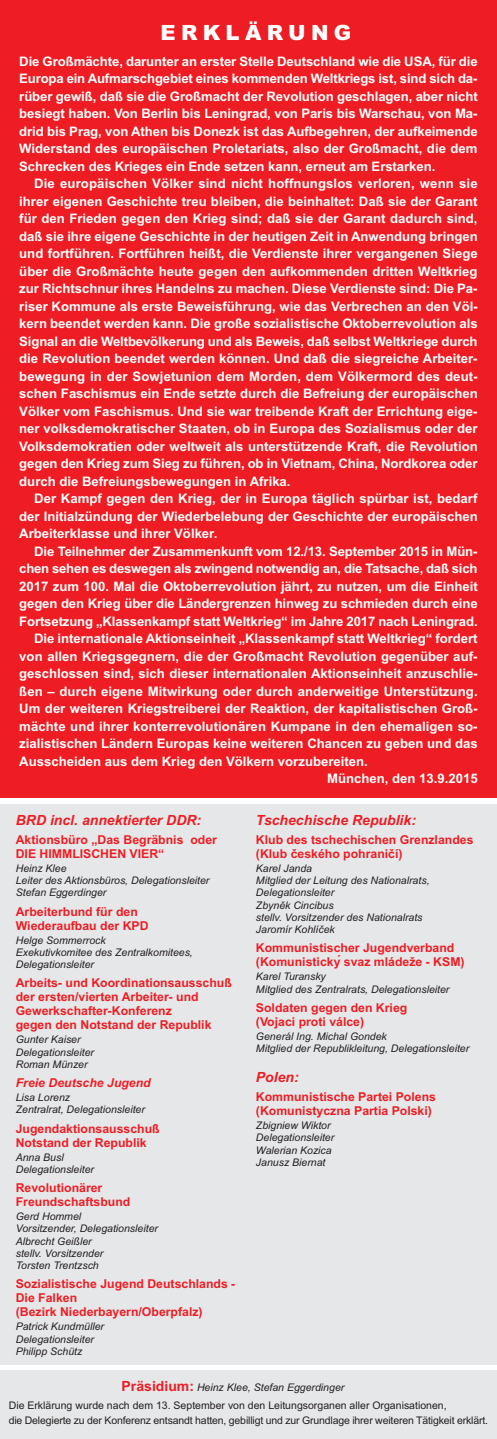
<style>
.page{position:relative;width:497px;height:1439px;background:#fff}
.page>*{position:absolute;margin:0;border:0;box-sizing:border-box;transform-origin:0 0}
.t1{font:900 21px "Arial";letter-spacing:.255em;color:#fff}
.t2{font:italic 700 14px "Arial";color:#ee1d23}
.t3{font:700 13.12px/17.5px "Arial";color:#fff;text-align:justify}
.t4{font:700 12.25px/14px "Arial";color:#ee1d23}
.t5{font:italic 700 12.25px "Arial";color:#ee1d23}
.t6{font:italic 10.5px/12.2px "Arial";color:#231f20}
.t7{font:10.5px/17.5px "Arial";letter-spacing:-.015em;color:#231f20}
.s1{font-weight:700;font-size:14px;color:#ee1d23}
.s2{font-style:italic}
</style>
<div class="page">
<div style="left:0;top:0;width:496px;height:797px;background:#ee1d23"></div>
<div style="left:0;top:804px;width:496px;height:560px;background:#e6e7e9"></div>
<div style="left:0;top:1371px;width:496px;height:68px;background:#e6e7e9"></div>
<h1 class="t1" style="left:160px;top:20px;width:192px">ERKLÄRUNG</h1>
<p class="t3" style="left:19px;top:53px;width:459px">Die Großmächte, darunter an erster Stelle Deutschland wie die USA, für die Europa ein Aufmarschgebiet eines kommenden Weltkriegs ist, sind sich da&shy;rüber gewiß, daß sie die Großmacht der Revolution geschlagen, aber nicht besiegt haben. Von Berlin bis Leningrad, von Paris bis Warschau, von Ma&shy;drid bis Prag, von Athen bis Donezk ist das Aufbegehren, der aufkeimende Widerstand des europäischen Proletariats, also der Großmacht, die dem Schrecken des Krieges ein Ende setzen kann, erneut am Erstarken.</p>
<p class="t3" style="left:19px;top:175px;width:459px;text-indent:15px">Die europäischen Völker sind nicht hoffnungslos verloren, wenn sie ihrer eigenen Geschichte treu bleiben, die beinhaltet: Daß sie der Garant für den Frieden gegen den Krieg sind; daß sie der Garant dadurch sind, daß sie ihre eigene Geschichte in der heutigen Zeit in Anwendung bringen und fortführen. Fortführen heißt, die Verdienste ihrer vergangenen Siege über die Großmächte heute gegen den aufkommenden dritten Weltkrieg zur Richtschnur ihres Handelns zu machen. Diese Verdienste sind: Die Pa&shy;riser Kommune als erste Beweisführung, wie das Verbrechen an den Völ&shy;kern beendet werden kann. Die große sozialistische Oktoberrevolution als Signal an die Weltbevölkerung und als Beweis, daß selbst Weltkriege durch die Revolution beendet werden können. Und daß die siegreiche Arbeiter&shy;bewegung in der Sowjetunion dem Morden, dem Völkermord des deut&shy;schen Faschismus ein Ende setzte durch die Befreiung der europäischen Völker vom Faschismus. Und sie war treibende Kraft der Errichtung eige&shy;ner volksdemokratischer Staaten, ob in Europa des Sozialismus oder der Volksdemokratien oder weltweit als unterstützende Kraft, die Revolution gegen den Krieg zum Sieg zu führen, ob in Vietnam, China, Nordkorea oder durch die Befreiungsbewegungen in Afrika.</p>
<p class="t3" style="left:19px;top:490px;width:459px;text-indent:15px">Der Kampf gegen den Krieg, der in Europa täglich spürbar ist, bedarf der Initialzündung der Wiederbelebung der Geschichte der europäischen Arbeiterklasse und ihrer Völker.</p>
<p class="t3" style="left:34px;top:542px;width:444px">Die Teilnehmer der Zusammenkunft vom 12./13. September 2015 in Mün-</p>
<p class="t3" style="left:19px;top:560px;width:459px">chen sehen es deswegen als zwingend notwendig an, die Tatsache, daß sich</p>
<p class="t3" style="left:19px;top:577px;width:459px">2017 zum 100. Mal die Oktoberrevolution jährt, zu nutzen, um die Einheit</p>
<p class="t3" style="left:19px;top:595px;width:459px">gegen den Krieg über die Ländergrenzen hinweg zu schmieden durch eine</p>
<p class="t3" style="left:19px;top:612px;width:459px">Fortsetzung „Klassenkampf statt Weltkrieg“ im Jahre 2017 nach Leningrad.</p>
<p class="t3" style="left:34px;top:630px;width:444px">Die internationale Aktionseinheit „Klassenkampf statt Weltkrieg“ fordert</p>
<p class="t3" style="left:19px;top:647px;width:459px">von allen Kriegsgegnern, die der Großmacht Revolution gegenüber auf-</p>
<p class="t3" style="left:19px;top:665px;width:459px">geschlossen sind, sich dieser internationalen Aktionseinheit anzuschlie-</p>
<p class="t3" style="left:19px;top:682px;width:459px">ßen – durch eigene Mitwirkung oder durch anderweitige Unterstützung.</p>
<p class="t3" style="left:19px;top:700px;width:459px">Um der weiteren Kriegstreiberei der Reaktion, der kapitalistischen Groß-</p>
<p class="t3" style="left:19px;top:717px;width:459px">mächte und ihrer konterrevolutionären Kumpane in den ehemaligen so-</p>
<p class="t3" style="left:19px;top:735px;width:459px">zialistischen Ländern Europas keine weiteren Chancen zu geben und das</p>
<p class="t3" style="left:19px;top:752px;width:349px">Ausscheiden aus dem Krieg den Völkern vorzubereiten.</p>
<p class="t3" style="left:327px;top:770px;width:152px">München, den 13.9.2015</p>
<p class="t2" style="left:16px;top:811px;width:187px">BRD incl. annektierter DDR:</p>
<p class="t4" style="left:16px;top:832px;width:202px">Aktionsbüro „Das Begräbnis oder<br>DIE HIMMLISCHEN VIER“</p>
<p class="t6" style="left:16px;top:862px;width:195px">Heinz Klee<br>Leiter des Aktionsbüros, Delegationsleiter<br>Stefan Eggerdinger</p>
<p class="t4" style="left:16px;top:904px;width:134px">Arbeiterbund für den<br>Wiederaufbau der KPD</p>
<p class="t6" style="left:16px;top:934px;width:178px">Helge Sommerrock<br>Exekutivkomitee des Zentralkomitees,<br>Delegationsleiter</p>
<p class="t4" style="left:16px;top:976px;width:217px">Arbeits- und Koordinationsausschuß der ersten/vierten Arbeiter- und Gewerkschafter-Konferenz<br>gegen den Notstand der Republik</p>
<p class="t6" style="left:16px;top:1033px;width:80px">Gunter Kaiser<br>Delegationsleiter<br>Roman Münzer</p>
<p class="t5" style="left:16px;top:1075px;width:136px">Freie Deutsche Jugend</p>
<p class="t6" style="left:16px;top:1091px;width:130px">Lisa Lorenz<br>Zentralrat, Delegationsleiter</p>
<p class="t4" style="left:16px;top:1121px;width:145px">Jugendaktionsausschuß<br>Notstand der Republik</p>
<p class="t6" style="left:16px;top:1151px;width:80px">Anna Busl<br>Delegationsleiter</p>
<p class="t4" style="left:16px;top:1181px;width:116px">Revolutionärer<br>Freundschaftsbund</p>
<p class="t6" style="left:16px;top:1210px;width:144px">Gerd Hommel<br>Vorsitzender, Delegationsleiter<br>Albrecht Geißler<br>stellv. Vorsitzender<br>Torsten Trentzsch</p>
<p class="t4" style="left:16px;top:1277px;width:221px">Sozialistische Jugend Deutschlands -<br>Die Falken<br>(Bezirk Niederbayern/Oberpfalz)</p>
<p class="t6" style="left:16px;top:1320px;width:90px">Patrick Kundmüller<br>Delegationsleiter<br>Philipp Schütz</p>
<p class="t2" style="left:255px;top:811px;width:161px">Tschechische Republik:</p>
<p class="t4" style="left:255px;top:832px;width:219px">Klub des tschechischen Grenzlandes (Klub českého pohraničí)</p>
<p class="t6" style="left:255px;top:862px;width:175px">Karel Janda<br>Mitglied der Leitung des Nationalrats,<br>Delegationsleiter<br>Zbyněk Cincibus<br>stellv. Vorsitzender des Nationalrats<br>Jaromír Kohlíček</p>
<p class="t4" style="left:255px;top:941px;width:210px">Kommunistischer Jugendverband (Komunistickýsvaz mládeže - KSM)</p>
<p class="t6" style="left:255px;top:970px;width:195px">Karel Turansky<br>Mitglied des Zentralrats, Delegationsleiter</p>
<p class="t4" style="left:255px;top:1000px;width:153px">Soldaten gegen den Krieg (Vojaci proti válce)</p>
<p class="t6" style="left:255px;top:1030px;width:214px">Generál Ing. Michal Gondek<br>Mitglied der Republikleitung, Delegationsleiter</p>
<p class="t2" style="left:255px;top:1069px;width:44px">Polen:</p>
<p class="t4" style="left:255px;top:1090px;width:181px">Kommunistische Partei Polens (Komunistyczna Partia Polski)</p>
<p class="t6" style="left:255px;top:1119px;width:80px">Zbigniew Wiktor<br>Delegationsleiter<br>Walerian Kozica<br>Janusz Biernat</p>
<p class="t7" style="left:9px;top:1378px;width:439px;text-indent:113px"><span class="s1">Präsidium:</span> <span class="s2">Heinz Klee, Stefan Eggerdinger<br></span>Die Erklärung wurde nach dem 13. September von den Leitungsorganen aller Organisationen,</p>
<p class="t7" style="left:9px;top:1412px;width:480px">die Delegierte zu der Konferenz entsandt hatten, gebilligt und zur Grundlage ihrer weiteren Tätigkeit erklärt.</p>
</div>
